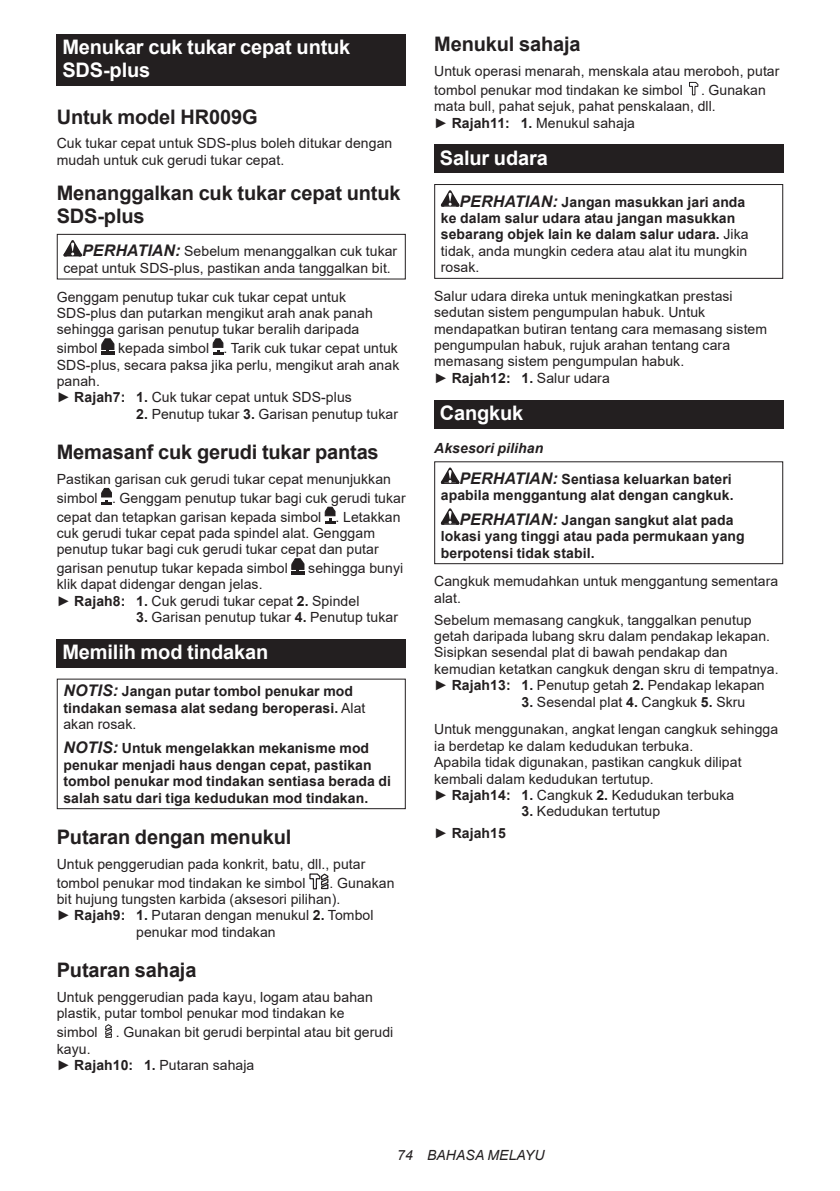
<style>
.page{position:relative;width:840px;height:1191px;background:#fff}
.page>*{position:absolute;margin:0;border:0;box-sizing:border-box;transform-origin:0 0}
.t1{font:700 20px/23.4px "Arial";letter-spacing:-.01em;color:#231f20}
.t2{font:700 20px/23.4px "Arial";letter-spacing:-.01em;color:#fff}
.t3{font:14px/16.4px "Arial";letter-spacing:.005em;color:#231f20}
.t4{font:700 14px/16.4px "Arial";letter-spacing:.005em;color:#231f20}
.t5{font:italic 14px "Arial";letter-spacing:.005em;color:#231f20}
.s1{font-weight:700;font-style:italic;font-size:16px}
.s2{font-weight:700}
.s3{font-style:italic;font-size:16px}
.s4{font-weight:400}
.s5{font-style:italic}
</style>
<div class="page">
<div style="left:57px;top:34px;width:348px;height:52px;background:#231f20"></div>
<svg style="left:63px;top:240px;width:19px;height:16px"></svg>
<div style="left:57px;top:234px;width:348px;height:45px;border:1px solid #231f20"></div>
<svg style="left:101px;top:339px;width:13px;height:16px"></svg>
<svg style="left:213px;top:339px;width:10px;height:16px"></svg>
<svg style="left:101px;top:488px;width:11px;height:17px"></svg>
<svg style="left:325px;top:507px;width:10px;height:16px"></svg>
<hr style="left:291px;top:571px;width:13px;height:4px;background:#231f20">
<svg style="left:291px;top:558px;width:13px;height:13px"></svg>
<div style="left:57px;top:639px;width:348px;height:28px;background:#231f20"></div>
<div style="left:57px;top:678px;width:348px;height:131px;border:1px solid #231f20"></div>
<svg style="left:309px;top:873px;width:20px;height:16px"></svg>
<svg style="left:105px;top:1024px;width:7px;height:14px"></svg>
<svg style="left:689px;top:82px;width:9px;height:14px"></svg>
<div style="left:434px;top:145px;width:348px;height:28px;background:#231f20"></div>
<svg style="left:440px;top:190px;width:19px;height:17px"></svg>
<div style="left:434px;top:184px;width:348px;height:95px;border:1px solid #231f20"></div>
<div style="left:434px;top:400px;width:348px;height:28px;background:#231f20"></div>
<svg style="left:440px;top:467px;width:19px;height:17px"></svg>
<svg style="left:440px;top:508px;width:19px;height:17px"></svg>
<div style="left:434px;top:461px;width:348px;height:103px;border:1px solid #231f20"></div>
<h1 class="t2" style="left:62px;top:36px;width:289px">Menukar cuk tukar cepat untuk<br>SDS-plus</h1>
<h1 class="t1" style="left:57px;top:105px;width:202px">Untuk model HR009G</h1>
<p class="t3" style="left:57px;top:135px;width:337px">Cuk tukar cepat untuk SDS-plus boleh ditukar dengan mudah untuk cuk gerudi tukar cepat.</p>
<h1 class="t1" style="left:57px;top:181px;width:345px">Menanggalkan cuk tukar cepat untuk<br>SDS-plus</h1>
<p class="t3" style="left:63px;top:243px;width:335px;text-indent:19px"><span class="s1">PERHATIAN:</span> Sebelum menanggalkan cuk tukar cepat untuk SDS-plus, pastikan anda tanggalkan bit.</p>
<p class="t3" style="left:57px;top:288px;width:317px">Genggam penutup tukar cuk tukar cepat untuk<br>SDS-plus dan putarkan mengikut arah anak panah sehingga garisan penutup tukar beralih daripada</p>
<p class="t3" style="left:57px;top:340px;width:42px">simbol</p>
<p class="t3" style="left:57px;top:340px;width:344px;text-indent:61px">kepada simbol . Tarik cuk tukar cepat untuk SDS-plus, secara paksa jika perlu, mengikut arah anak panah.<br>► <span class="s2">Rajah7: 1.</span> Cuk tukar cepat untuk SDS-plus</p>
<p class="t3" style="left:136px;top:405px;width:263px"><span class="s2">2.</span> Penutup tukar <span class="s2">3.</span> Garisan penutup tukar</p>
<h1 class="t1" style="left:57px;top:440px;width:323px">Memasanf cuk gerudi tukar pantas</h1>
<p class="t3" style="left:57px;top:469px;width:350px;line-height:18.8px">Pastikan garisan cuk gerudi tukar cepat menunjukkan simbol . Genggam penutup tukar bagi cuk gerudi tukar cepat dan tetapkan garisan kepada simbol . Letakkan</p>
<p class="t3" style="left:57px;top:524px;width:323px">cuk gerudi tukar cepat pada spindel alat. Genggam penutup tukar bagi cuk gerudi tukar cepat dan putar</p>
<p class="t3" style="left:57px;top:560px;width:232px">garisan penutup tukar kepada simbol</p>
<p class="t3" style="left:308px;top:560px;width:96px">sehingga bunyi</p>
<p class="t3" style="left:57px;top:576px;width:304px">klik dapat didengar dengan jelas.<br>► <span class="s2">Rajah8: 1.</span> Cuk gerudi tukar cepat <span class="s2">2.</span> Spindel</p>
<p class="t3" style="left:136px;top:609px;width:263px"><span class="s2">3.</span> Garisan penutup tukar <span class="s2">4.</span> Penutup tukar</p>
<h1 class="t2" style="left:62px;top:640px;width:207px">Memilih mod tindakan</h1>
<p class="t4" style="left:63px;top:683px;width:303px"><span class="s3">NOTIS:</span> Jangan putar tombol penukar mod tindakan semasa alat sedang beroperasi. <span class="s4">Alat akan rosak.</span></p>
<p class="t4" style="left:63px;top:740px;width:329px"><span class="s3">NOTIS:</span> Untuk mengelakkan mekanisme mod penukar menjadi haus dengan cepat, pastikan tombol penukar mod tindakan sentiasa berada di salah satu dari tiga kedudukan mod tindakan.</p>
<h1 class="t1" style="left:57px;top:825px;width:236px">Putaran dengan menukul</h1>
<p class="t3" style="left:57px;top:854px;width:310px;line-height:18.8px">Untuk penggerudian pada konkrit, batu, dll., putar tombol penukar mod tindakan ke simbol</p>
<p class="t3" style="left:329px;top:874px;width:66px">. Gunakan</p>
<p class="t3" style="left:57px;top:890px;width:285px">bit hujung tungsten karbida (aksesori pilihan).</p>
<p class="t3" style="left:57px;top:907px;width:318px">► <span class="s2">Rajah9: 1.</span> Putaran dengan menukul <span class="s2">2.</span> Tombol</p>
<p class="t3" style="left:136px;top:923px;width:141px">penukar mod tindakan</p>
<h1 class="t1" style="left:57px;top:958px;width:141px">Putaran sahaja</h1>
<p class="t3" style="left:57px;top:988px;width:317px">Untuk penggerudian pada kayu, logam atau bahan plastik, putar tombol penukar mod tindakan ke</p>
<p class="t3" style="left:57px;top:1024px;width:42px">simbol</p>
<p class="t3" style="left:116px;top:1024px;width:279px">. Gunakan bit gerudi berpintal atau bit gerudi</p>
<p class="t3" style="left:57px;top:1040px;width:199px">kayu.<br>► <span class="s2">Rajah10: 1.</span> Putaran sahaja</p>
<h1 class="t1" style="left:434px;top:33px;width:148px">Menukul sahaja</h1>
<p class="t3" style="left:434px;top:62px;width:346px;line-height:18.8px">Untuk operasi menarah, menskala atau meroboh, putar tombol penukar mod tindakan ke simbol</p>
<p class="t3" style="left:434px;top:82px;width:333px;text-indent:267px">. Gunakan mata bull, pahat sejuk, pahat penskalaan, dll.<br>► <span class="s2">Rajah11: 1.</span> Menukul sahaja</p>
<h1 class="t2" style="left:439px;top:146px;width:109px">Salur udara</h1>
<p class="t4" style="left:440px;top:194px;width:309px;text-indent:19px"><span class="s3">PERHATIAN:</span> Jangan masukkan jari anda ke dalam salur udara atau jangan masukkan sebarang objek lain ke dalam salur udara. <span class="s4">Jika tidak, anda mungkin cedera atau alat itu mungkin rosak.</span></p>
<p class="t3" style="left:434px;top:288px;width:334px">Salur udara direka untuk meningkatkan prestasi sedutan sistem pengumpulan habuk. Untuk mendapatkan butiran tentang cara memasang sistem pengumpulan habuk, rujuk arahan tentang cara memasang sistem pengumpulan habuk.<br>► <span class="s2">Rajah12: 1.</span> Salur udara</p>
<h1 class="t2" style="left:439px;top:401px;width:85px">Cangkuk</h1>
<p class="t4" style="left:459px;top:433px;width:273px;line-height:30.6px;text-indent:-25px"><span class="s5">Aksesori pilihan<br></span><span class="s3">PERHATIAN:</span> Sentiasa keluarkan bateri</p>
<p class="t4" style="left:440px;top:483px;width:294px;line-height:24.4px;text-align:right">apabila menggantung alat dengan cangkuk.<br><span class="s3">PERHATIAN:</span> Jangan sangkut alat pada</p>
<p class="t4" style="left:440px;top:528px;width:305px">lokasi yang tinggi atau pada permukaan yang berpotensi tidak stabil.</p>
<p class="t3" style="left:434px;top:573px;width:345px">Cangkuk memudahkan untuk menggantung sementara alat.</p>
<p class="t3" style="left:434px;top:611px;width:346px">Sebelum memasang cangkuk, tanggalkan penutup getah daripada lubang skru dalam pendakap lekapan.<br>Sisipkan sesendal plat di bawah pendakap dan kemudian ketatkan cangkuk dengan skru di tempatnya. ► <span class="s2">Rajah13: 1.</span> Penutup getah <span class="s2">2.</span> Pendakap lekapan</p>
<p class="t3" style="left:434px;top:687px;width:345px;line-height:27.8px;text-indent:87px"><span class="s2">3.</span> Sesendal plat <span class="s2">4.</span> Cangkuk <span class="s2">5.</span> Skru<br>Untuk menggunakan, angkat lengan cangkuk sehingga</p>
<p class="t3" style="left:434px;top:737px;width:309px">ia berdetap ke dalam kedudukan terbuka.<br>Apabila tidak digunakan, pastikan cangkuk dilipat kembali dalam kedudukan tertutup.<br>► <span class="s2">Rajah14: 1.</span> Cangkuk <span class="s2">2.</span> Kedudukan terbuka</p>
<p class="t3" style="left:521px;top:803px;width:140px"><span class="s2">3.</span> Kedudukan tertutup</p>
<p class="t4" style="left:434px;top:825px;width:73px"><span class="s4">►</span> Rajah15</p>
<p class="t5" style="left:397px;top:1146px;width:149px">74 BAHASA MELAYU</p>
</div>
